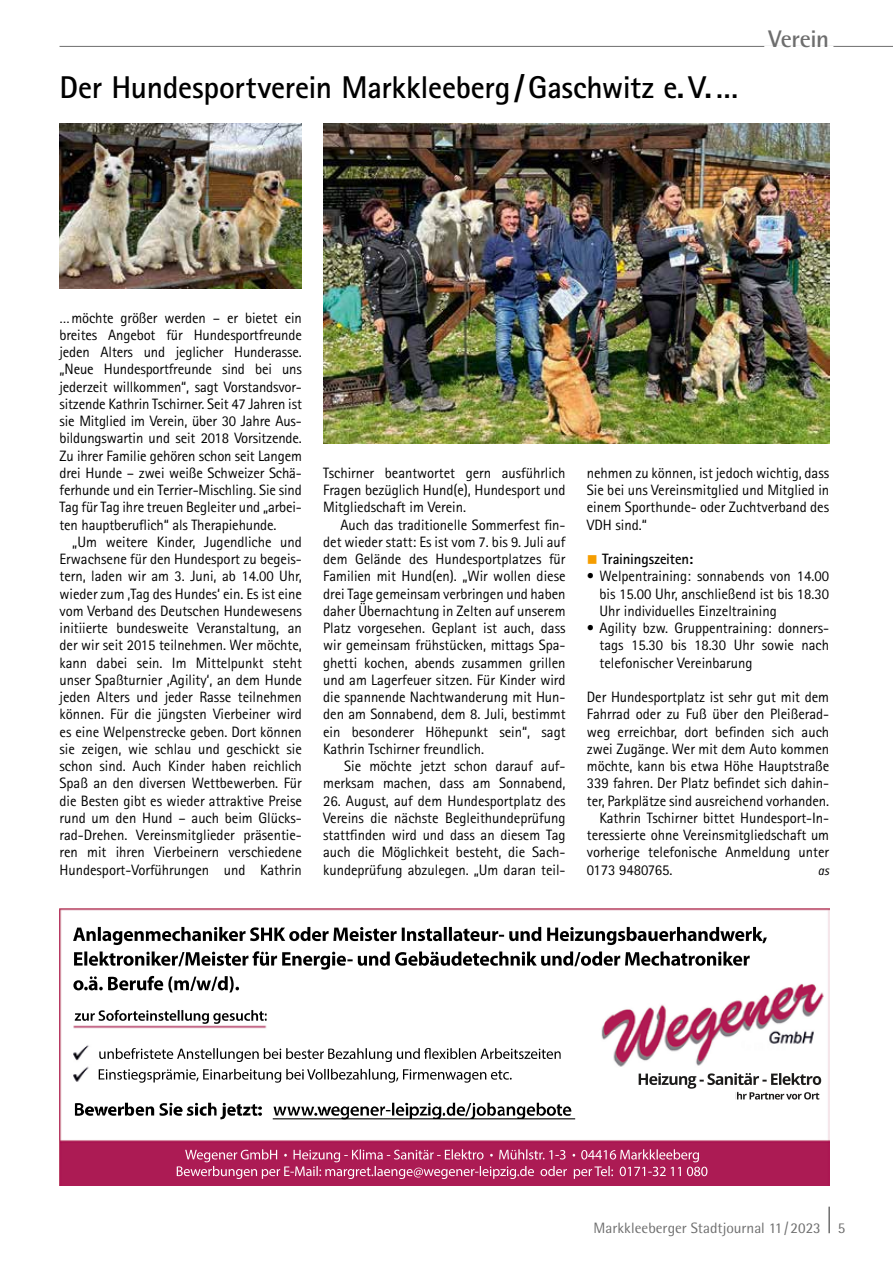
<style>
.page{position:relative;width:893px;height:1263px;background:#fff}
.page>*{position:absolute;margin:0;border:0;box-sizing:border-box;transform-origin:0 0}
.t1{font:700 31.5px "Rotis Sans Serif Std";letter-spacing:-.01em;color:#000}
.t2{font:700 24px "Rotis Semi Sans Std";letter-spacing:-.02em;color:#6e6e6e}
.t3{font:15px/17.2px "Rotis Sans Serif Std";letter-spacing:-.005em;color:#000;text-align:justify}
.t4{font:15px "Rotis Semi Sans Std";color:#6e6e6e}
.t5{font:700 15px "Rotis Sans Serif Std";letter-spacing:-.01em;color:#000}
.t6{font:italic 13.5px "Rotis Sans Serif Std";color:#000}
.s1{color:#f59d00}
</style>
<div class="page">
<hr style="left:828px;top:1206px;width:2px;height:27px;background:#6e6e6e">
<hr style="left:60px;top:46px;width:833px;height:1px;background:#6e6e6e">
<hr style="left:764px;top:46px;width:69px;height:1px;background:#fff">
<img style="left:60px;top:909px;width:769px;height:276px">
<img style="left:75px;top:1102px;width:294px;height:17px">
<img style="left:392px;top:1102px;width:179px;height:16px">
<img style="left:323px;top:123px;width:506px;height:320px">
<img style="left:60px;top:123px;width:242px;height:165px">
<h1 class="t1" style="left:60px;top:68px;width:681px">Der Hundesportverein Markkleeberg /Gaschwitz e.V.…</h1>
<h2 class="t2" style="left:768px;top:24px;width:62px">Verein</h2>
<p class="t3" style="left:60px;top:309px;width:244px">…möchte größer werden – er bietet ein breites Angebot für Hundesportfreunde jeden Alters und jeglicher Hunderasse. „Neue Hundesportfreunde sind bei uns jederzeit willkommen“, sagt Vorstandsvor&shy;sitzende Kathrin Tschirner. Seit 47 Jahren ist sie Mitglied im Verein, über 30 Jahre Aus&shy;bildungswartin und seit 2018 Vorsitzende.<br>Zu ihrer Familie gehören schon seit Langem drei Hunde – zwei weiße Schweizer Schä&shy;ferhunde und ein Terrier-Mischling. Sie sind Tag für Tag ihre treuen Begleiter und „arbei&shy;ten hauptberuflich“ als Therapiehunde.</p>
<p class="t3" style="left:60px;top:533px;width:244px;text-indent:13px">„Um weitere Kinder, Jugendliche und Erwachsene für den Hundesport zu begeis&shy;tern, laden wir am 3. Juni, ab 14.00 Uhr, wieder zum ‚Tag des Hundes‘ ein. Es ist eine vom Verband des Deutschen Hundewesens initiierte bundesweite Veranstaltung, an der wir seit 2015 teilnehmen. Wer möchte, kann dabei sein. Im Mittelpunkt steht unser Spaßturnier ‚Agility‘, an dem Hunde jeden Alters und jeder Rasse teilnehmen können. Für die jüngsten Vierbeiner wird es eine Welpenstrecke geben. Dort können sie zeigen, wie schlau und geschickt sie schon sind. Auch Kinder haben reichlich Spaß an den diversen Wettbewerben. Für die Besten gibt es wieder attraktive Preise rund um den Hund – auch beim Glücks&shy;rad-Drehen. Vereinsmitglieder präsentie&shy;ren mit ihren Vierbeinern verschiedene Hundesport-Vorführungen und Kathrin</p>
<p class="t3" style="left:323px;top:464px;width:244px">Tschirner beantwortet gern ausführlich Fragen bezüglich Hund(e), Hundesport und Mitgliedschaft im Verein.</p>
<p class="t3" style="left:323px;top:516px;width:244px;text-indent:17px">Auch das traditionelle Sommerfest fin&shy;det wieder statt: Es ist vom 7. bis 9. Juli auf dem Gelände des Hundesportplatzes für Familien mit Hund(en). „Wir wollen diese drei Tage gemeinsam verbringen und haben daher Übernachtung in Zelten auf unserem Platz vorgesehen. Geplant ist auch, dass wir gemeinsam frühstücken, mittags Spa&shy;ghetti kochen, abends zusammen grillen und am Lagerfeuer sitzen. Für Kinder wird die spannende Nachtwanderung mit Hun&shy;den am Sonnabend, dem 8. Juli, bestimmt ein besonderer Höhepunkt sein“, sagt Kathrin Tschirner freundlich.</p>
<p class="t3" style="left:323px;top:757px;width:244px;text-align:right">Sie möchte jetzt schon darauf auf&shy;merksam machen, dass am Sonnabend,</p>
<p class="t3" style="left:323px;top:792px;width:244px">26. August, auf dem Hundesportplatz des Vereins die nächste Begleithundeprüfung stattfinden wird und dass an diesem Tag auch die Möglichkeit besteht, die Sach&shy;kundeprüfung abzulegen. „Um daran teil-</p>
<p class="t3" style="left:587px;top:464px;width:244px">nehmen zu können, ist jedoch wichtig, dass Sie bei uns Vereinsmitglied und Mitglied in einem Sporthunde- oder Zuchtverband des VDH sind.“</p>
<p class="t5" style="left:587px;top:549px;width:108px"><span class="s1">■</span> Trainingszeiten:</p>
<p class="t3" style="left:600px;top:567px;width:231px;text-indent:-13px">• Welpentraining: sonnabends von 14.00 bis 15.00 Uhr, anschließend ist bis 18.30<br>Uhr individuelles Einzeltraining</p>
<p class="t3" style="left:600px;top:619px;width:231px;text-indent:-13px">• Agility bzw. Gruppentraining: donners&shy;tags 15.30 bis 18.30 Uhr sowie nach telefonischer Vereinbarung</p>
<p class="t3" style="left:587px;top:688px;width:244px">Der Hundesportplatz ist sehr gut mit dem</p>
<p class="t3" style="left:587px;top:705px;width:244px">Fahrrad oder zu Fuß über den Pleißerad-</p>
<p class="t3" style="left:587px;top:723px;width:244px">weg erreichbar, dort befinden sich auch</p>
<p class="t3" style="left:587px;top:740px;width:244px">zwei Zugänge. Wer mit dem Auto kommen</p>
<p class="t3" style="left:587px;top:757px;width:244px">möchte, kann bis etwa Höhe Hauptstraße</p>
<p class="t3" style="left:587px;top:774px;width:244px">339 fahren. Der Platz befindet sich dahin-</p>
<p class="t3" style="left:587px;top:792px;width:244px">ter, Parkplätze sind ausreichend vorhanden.</p>
<p class="t3" style="left:600px;top:809px;width:231px">Kathrin Tschirner bittet Hundesport-In-</p>
<p class="t3" style="left:587px;top:826px;width:244px">teressierte ohne Vereinsmitgliedschaft um</p>
<p class="t3" style="left:587px;top:843px;width:244px">vorherige telefonische Anmeldung unter</p>
<p class="t3" style="left:587px;top:861px;width:87px">0173 9480765.</p>
<p class="t6" style="left:818px;top:862px;width:13px">as</p>
<p class="t4" style="left:594px;top:1219px;width:253px">Markkleeberger Stadtjournal 11/2023 5</p>
</div>
